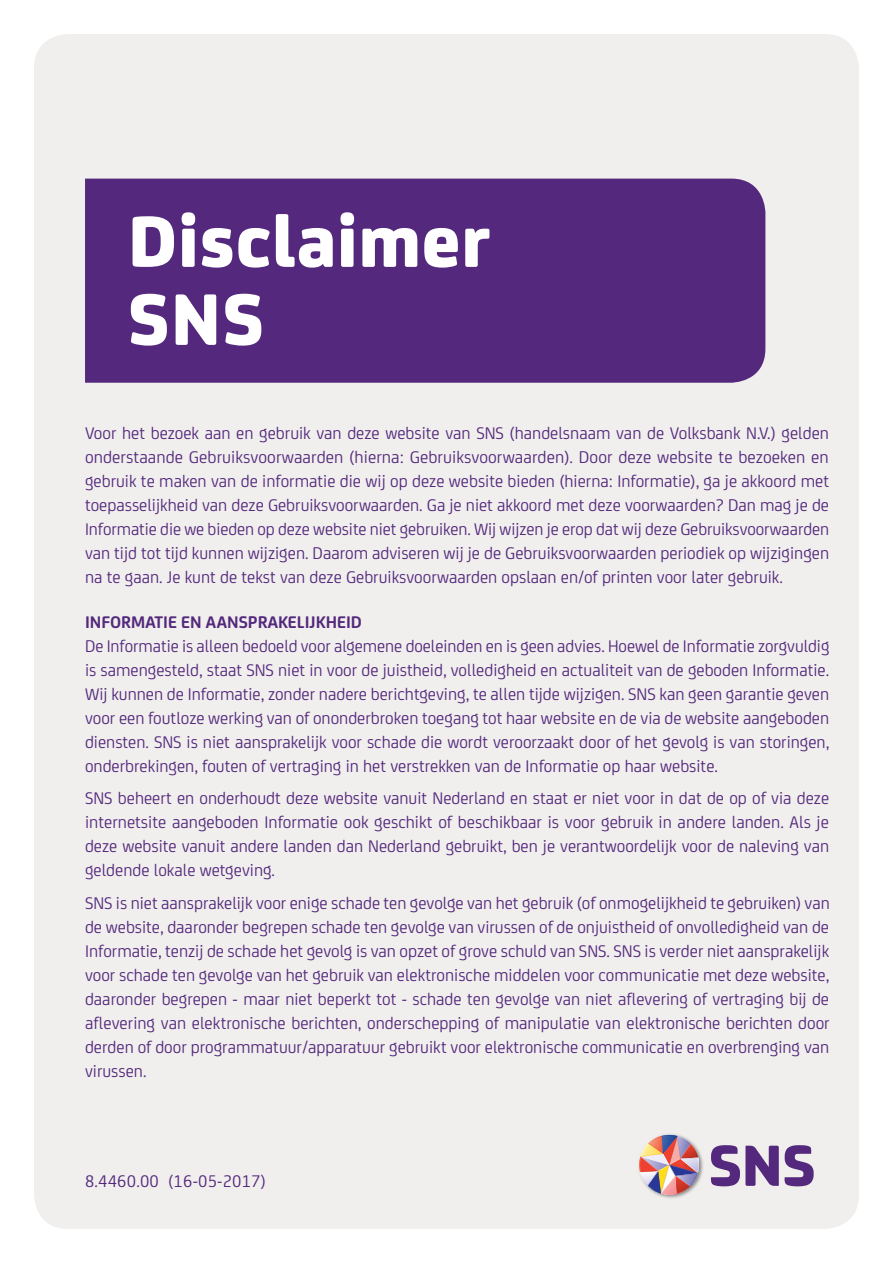
<style>
.page{position:relative;width:893px;height:1263px;background:#fff}
.page>*{position:absolute;margin:0;border:0;box-sizing:border-box;transform-origin:0 0}
.t1{font:800 78px/78px "FS Joey";letter-spacing:.01em;color:#fff}
.t2{font:18px/24px "FS Joey";color:#54297d;text-align:justify}
.t3{font:700 18px "FS Joey";color:#54297d}
</style>
<div class="page">
<div style="left:34px;top:34px;width:825px;height:1195px;background:#f1efed;border-radius:34px"></div>
<img style="left:639px;top:1134px;width:63px;height:64px">
<svg style="left:711px;top:1145px;width:103px;height:41px"></svg>
<div style="left:85px;top:179px;width:680px;height:204px;background:#54297d"></div>
<h1 class="t1" style="left:128px;top:196px;width:364px">Disclaimer<br>SNS</h1>
<p class="t2" style="left:85px;top:420px;width:746px">Voor het bezoek aan en gebruik van deze website van SNS (handelsnaam van de Volksbank N.V.) gelden onderstaande Gebruiksvoorwaarden (hierna: Gebruiksvoorwaarden). Door deze website te bezoeken en gebruik te maken van de informatie die wij op deze website bieden (hierna: Informatie), ga je akkoord met toepasselijkheid van deze Gebruiksvoorwaarden. Ga je niet akkoord met deze voorwaarden? Dan mag je de Informatie die we bieden op deze website niet gebruiken. Wij wijzen je erop dat wij deze Gebruiksvoorwaarden van tijd tot tijd kunnen wijzigen. Daarom adviseren wij je de Gebruiksvoorwaarden periodiek op wijzigingen na te gaan. Je kunt de tekst van deze Gebruiksvoorwaarden opslaan en/of printen voor later gebruik.</p>
<p class="t3" style="left:85px;top:608px;width:278px">INFORMATIE EN AANSPRAKELIJKHEID</p>
<p class="t2" style="left:85px;top:633px;width:746px">De Informatie is alleen bedoeld voor algemene doeleinden en is geen advies. Hoewel de Informatie zorgvuldig is samengesteld, staat SNS niet in voor de juistheid, volledigheid en actualiteit van de geboden Informatie.<br>Wij kunnen de Informatie, zonder nadere berichtgeving, te allen tijde wijzigen. SNS kan geen garantie geven voor een foutloze werking van of ononderbroken toegang tot haar website en de via de website aangeboden diensten. SNS is niet aansprakelijk voor schade die wordt veroorzaakt door of het gevolg is van storingen, onderbrekingen, fouten of vertraging in het verstrekken van de Informatie op haar website.</p>
<p class="t2" style="left:85px;top:785px;width:746px">SNS beheert en onderhoudt deze website vanuit Nederland en staat er niet voor in dat de op of via deze internetsite aangeboden Informatie ook geschikt of beschikbaar is voor gebruik in andere landen. Als je deze website vanuit andere landen dan Nederland gebruikt, ben je verantwoordelijk voor de naleving van geldende lokale wetgeving.</p>
<p class="t2" style="left:85px;top:890px;width:746px">SNS is niet aansprakelijk voor enige schade ten gevolge van het gebruik (of onmogelijkheid te gebruiken) van de website, daaronder begrepen schade ten gevolge van virussen of de onjuistheid of onvolledigheid van de Informatie, tenzij de schade het gevolg is van opzet of grove schuld van SNS. SNS is verder niet aansprakelijk voor schade ten gevolge van het gebruik van elektronische middelen voor communicatie met deze website, daaronder begrepen - maar niet beperkt tot - schade ten gevolge van niet aflevering of vertraging bij de aflevering van elektronische berichten, onderschepping of manipulatie van elektronische berichten door derden of door programmatuur/apparatuur gebruikt voor elektronische communicatie en overbrenging van virussen.</p>
<p class="t2" style="left:85px;top:1168px;width:182px">8.4460.00 (16-05-2017)</p>
</div>
